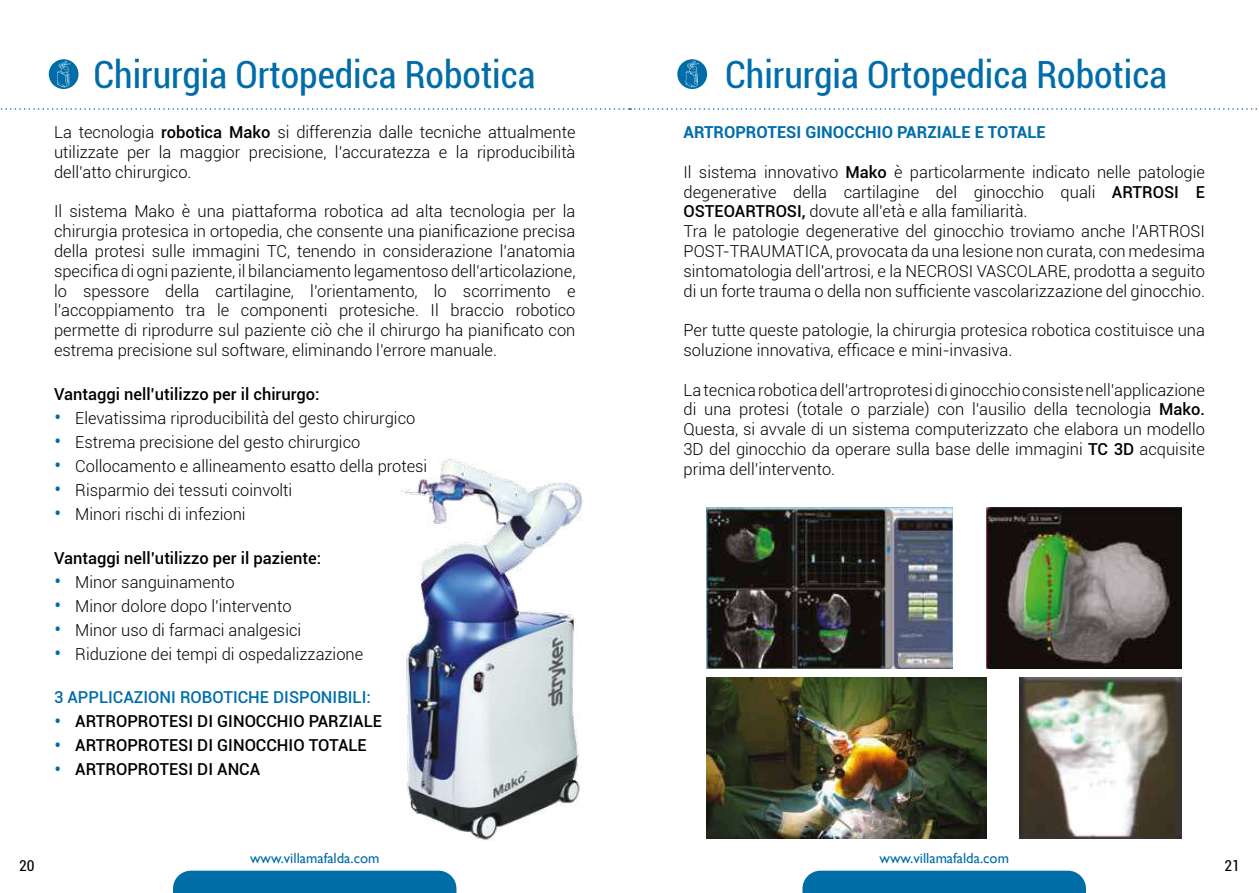
<style>
.page{position:relative;width:1259px;height:893px;background:#fff}
.page>*{position:absolute;margin:0;border:0;box-sizing:border-box;transform-origin:0 0}
.t1{font:condensed 37.5px "Roboto";color:#006da9}
.t2{font:300 16.5px/19.8px "Roboto";color:#000;text-align:justify}
.t3{font:500 16.5px "Roboto";color:#000}
.t4{font:700 16.5px "Roboto";color:#006da9}
.t5{font:500 16.5px "Roboto";color:#006da9}
.t6{font:condensed 15px "Roboto";color:#000}
.t7{font:14.7px "Gill Sans";color:#006da9}
.s1{font-weight:500}
.s2{font-size:22.5px;color:#006da9}
.s3{font-weight:300;font-size:22.5px;color:#006da9}
</style>
<div class="page">
<div style="left:802px;top:871px;width:284px;height:22px;background:#006da9"></div>
<div style="left:173px;top:871px;width:283px;height:22px;background:#006da9"></div>
<div style="left:49px;top:59px;width:30px;height:30px;background:#006da9;border-radius:50%"></div>
<div style="left:677px;top:59px;width:30px;height:30px;background:#006da9;border-radius:50%"></div>
<svg style="left:0;top:108px;width:1257px;height:2px"></svg>
<img style="left:401px;top:459px;width:182px;height:381px">
<img style="left:986px;top:508px;width:195px;height:161px">
<img style="left:706px;top:508px;width:246px;height:161px">
<img style="left:706px;top:678px;width:280px;height:161px">
<img style="left:1019px;top:678px;width:162px;height:161px">
<svg style="left:57px;top:61px;width:13px;height:27px"></svg>
<svg style="left:685px;top:61px;width:14px;height:27px"></svg>
<h1 class="t1" style="left:94px;top:49px;width:443px">Chirurgia Ortopedica Robotica</h1>
<h1 class="t1" style="left:725px;top:49px;width:443px">Chirurgia Ortopedica Robotica</h1>
<p class="t2" style="left:54px;top:122px;width:523px">La tecnologia <span class="s1">robotica Mako</span> si differenzia dalle tecniche attualmente utilizzate per la maggior precisione, l’accuratezza e la riproducibilità dell’atto chirurgico.</p>
<p class="t2" style="left:54px;top:201px;width:523px">Il sistema Mako è una piattaforma robotica ad alta tecnologia per la chirurgia protesica in ortopedia, che consente una pianificazione precisa della protesi sulle immagini TC, tenendo in considerazione l’anatomia specifica di ogni paziente, il bilanciamento legamentoso dell’articolazione, lo spessore della cartilagine, l’orientamento, lo scorrimento e l’accoppiamento tra le componenti protesiche. Il braccio robotico permette di riprodurre sul paziente ciò che il chirurgo ha pianificato con estrema precisione sul software, eliminando l’errore manuale.</p>
<p class="t3" style="left:54px;top:382px;width:267px">Vantaggi nell’utilizzo per il chirurgo:</p>
<p class="t2" style="left:54px;top:407px;width:363px"><span class="s2">•</span> Elevatissima riproducibilità del gesto chirurgico</p>
<p class="t2" style="left:54px;top:431px;width:308px"><span class="s2">•</span> Estrema precisione del gesto chirurgico</p>
<p class="t2" style="left:54px;top:455px;width:375px"><span class="s2">•</span> Collocamento e allineamento esatto della protesi</p>
<p class="t2" style="left:54px;top:479px;width:240px"><span class="s2">•</span> Risparmio dei tessuti coinvolti</p>
<p class="t2" style="left:54px;top:503px;width:193px"><span class="s2">•</span> Minori rischi di infezioni</p>
<p class="t3" style="left:54px;top:546px;width:268px">Vantaggi nell’utilizzo per il paziente:</p>
<p class="t2" style="left:54px;top:571px;width:182px"><span class="s2">•</span> Minor sanguinamento</p>
<p class="t2" style="left:54px;top:595px;width:239px"><span class="s2">•</span> Minor dolore dopo l’intervento</p>
<p class="t2" style="left:54px;top:619px;width:249px"><span class="s2">•</span> Minor uso di farmaci analgesici</p>
<p class="t2" style="left:54px;top:643px;width:311px"><span class="s2">•</span> Riduzione dei tempi di ospedalizzazione</p>
<p class="t5" style="left:54px;top:686px;width:318px">3 APPLICAZIONI ROBOTICHE DISPONIBILI:</p>
<p class="t3" style="left:54px;top:710px;width:329px"><span class="s3">•</span> ARTROPROTESI DI GINOCCHIO PARZIALE</p>
<p class="t3" style="left:54px;top:734px;width:314px"><span class="s3">•</span> ARTROPROTESI DI GINOCCHIO TOTALE</p>
<p class="t3" style="left:54px;top:758px;width:208px"><span class="s3">•</span> ARTROPROTESI DI ANCA</p>
<p class="t4" style="left:683px;top:121px;width:364px">ARTROPROTESI GINOCCHIO PARZIALE E TOTALE</p>
<p class="t2" style="left:683px;top:161px;width:523px;text-align:left">Il sistema innovativo <span class="s1">Mako</span> è particolarmente indicato nelle patologie degenerative della cartilagine del ginocchio quali <span class="s1">ARTROSI E OSTEOARTROSI,</span> dovute all’età e alla familiarità.<br>Tra le patologie degenerative del ginocchio troviamo anche l’ARTROSI POST-TRAUMATICA, provocata da una lesione non curata, con medesima sintomatologia dell’artrosi, e la NECROSI VASCOLARE, prodotta a seguito di un forte trauma o della non sufficiente vascolarizzazione del ginocchio.</p>
<p class="t2" style="left:683px;top:320px;width:523px">Per tutte queste patologie, la chirurgia protesica robotica costituisce una soluzione innovativa, efficace e mini-invasiva.</p>
<p class="t2" style="left:683px;top:379px;width:523px">La tecnica robotica dell’artroprotesi di ginocchio consiste nell’applicazione di una protesi (totale o parziale) con l’ausilio della tecnologia <span class="s1">Mako.<br></span>Questa, si avvale di un sistema computerizzato che elabora un modello 3D del ginocchio da operare sulla base delle immagini <span class="s1">TC 3D</span> acquisite prima dell’intervento.</p>
<p class="t7" style="left:250px;top:849px;width:131px">www.villamafalda.com</p>
<p class="t7" style="left:879px;top:849px;width:131px">www.villamafalda.com</p>
<p class="t6" style="left:19px;top:855px;width:17px">20</p>
<p class="t6" style="left:1224px;top:855px;width:17px">21</p>
</div>
